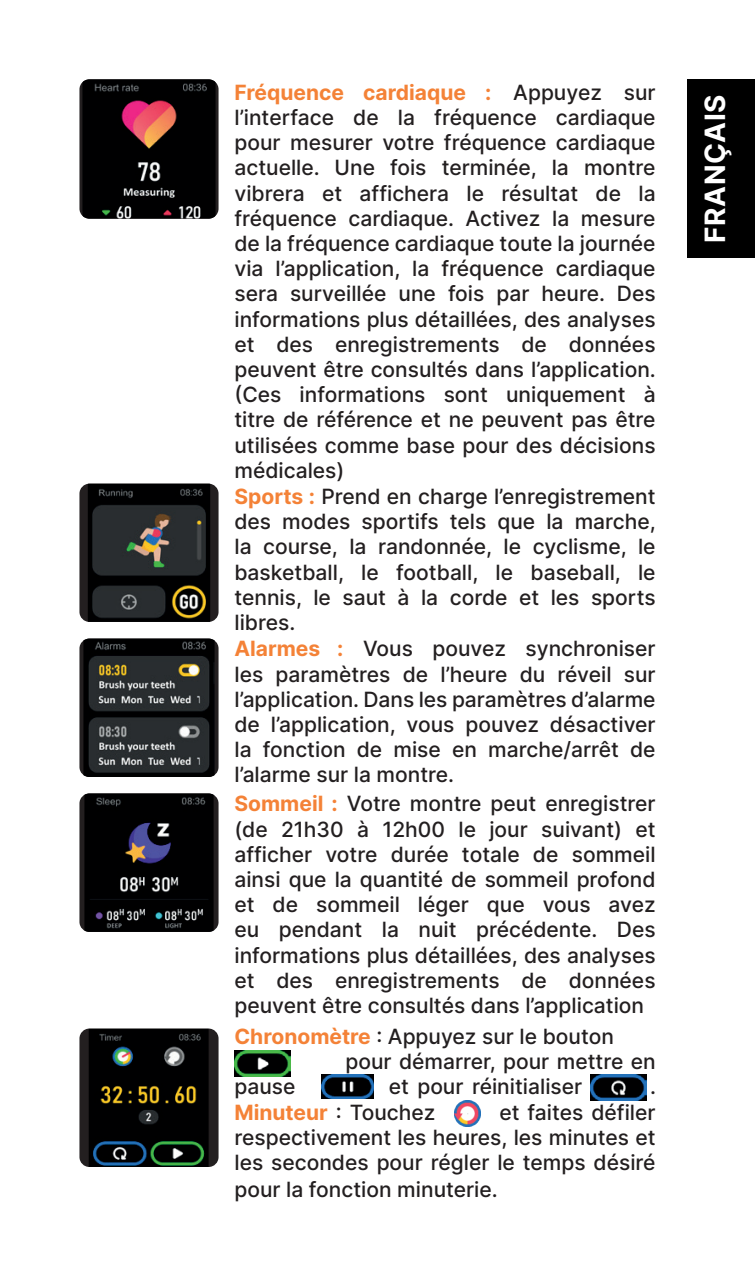
<style>
.page{position:relative;width:755px;height:1270px;background:#fff}
.page>*{position:absolute;margin:0;border:0;box-sizing:border-box;transform-origin:0 0}
.t1{font:700 28px "Inter";letter-spacing:.02em;color:#fff}
.t2{font:500 21px/25.2px "Inter";color:#231f20;text-align:justify}
.t3{font:700 21px "Inter";color:#f48237}
.s1{font-weight:700;color:#f48237}
.s2{font-weight:500;color:#231f20}
</style>
<div class="page">
<div style="left:687px;top:79px;width:67px;height:179px;background:#000"></div>
<img style="left:234px;top:1050px;width:56px;height:26px">
<img style="left:321px;top:1074px;width:52px;height:24px">
<img style="left:590px;top:1074px;width:56px;height:26px">
<img style="left:454px;top:1100px;width:26px;height:26px">
<svg style="left:79px;top:79px;width:139px;height:140px"></svg>
<img style="left:82px;top:79px;width:133px;height:140px">
<div style="left:79px;top:484px;width:139px;height:138px;background:#231f20;border-radius:10px"></div>
<img style="left:88px;top:484px;width:122px;height:138px">
<div style="left:79px;top:639px;width:139px;height:138px;background:linear-gradient(to bottom,#201c1d,#292526);border-radius:10px"></div>
<img style="left:83px;top:639px;width:131px;height:138px">
<div style="left:79px;top:793px;width:139px;height:139px;background:#231f20;border-radius:10px"></div>
<img style="left:84px;top:793px;width:129px;height:139px">
<div style="left:79px;top:1029px;width:139px;height:138px;background:#231f20;border-radius:10px"></div>
<img style="left:89px;top:1029px;width:119px;height:138px">
<p class="t2" style="left:234px;top:79px;width:422px;text-align:left"><span class="s1">Fréquence cardiaque :</span> Appuyez sur l’interface de la fréquence cardiaque pour mesurer votre fréquence cardiaque actuelle. Une fois terminée, la montre vibrera et affichera le résultat de la fréquence cardiaque. Activez la mesure de la fréquence cardiaque toute la journée via l’application, la fréquence cardiaque sera surveillée une fois par heure. Des informations plus détaillées, des analyses et des enregistrements de données peuvent être consultés dans l’application. (Ces informations sont uniquement à titre de référence et ne peuvent pas être utilisées comme base pour des décisions médicales)<br><span class="s1">Sports :</span> Prend en charge l’enregistrement des modes sportifs tels que la marche, la course, la randonnée, le cyclisme, le basketball, le football, le baseball, le tennis, le saut à la corde et les sports libres.<br><span class="s1">Alarmes :</span> Vous pouvez synchroniser les paramètres de l’heure du réveil sur l’application. Dans les paramètres d’alarme de l’application, vous pouvez désactiver la fonction de mise en marche/arrêt de l’alarme sur la montre.</p>
<p class="t2" style="left:234px;top:791px;width:422px"><span class="s1">Sommeil :</span> Votre montre peut enregistrer (de 21h30 à 12h00 le jour suivant) et afficher votre durée totale de sommeil ainsi que la quantité de sommeil profond et de sommeil léger que vous avez eu pendant la nuit précédente. Des informations plus détaillées, des analyses et des enregistrements de données peuvent être consultés dans l’application</p>
<p class="t2" style="left:234px;top:1023px;width:381px"><span class="s1">Chronomètre</span> : Appuyez sur le bouton</p>
<p class="t2" style="left:345px;top:1048px;width:311px">pour démarrer, pour mettre en</p>
<p class="t2" style="left:234px;top:1074px;width:62px">pause</p>
<p class="t2" style="left:388px;top:1074px;width:195px">et pour réinitialiser</p>
<p class="t2" style="left:649px;top:1074px;width:7px">.</p>
<p class="t2" style="left:234px;top:1099px;width:422px;text-indent:265px">et faites défiler respectivement les heures, les minutes et les secondes pour régler le temps désiré</p>
<p class="t2" style="left:234px;top:1176px;width:265px">pour la fonction minuterie.</p>
<p class="t3" style="left:234px;top:1097px;width:202px">Minuteur <span class="s2">: Touchez</span></p>
<h1 class="t1" style="left:694px;top:243px;width:150px;rotate:-90deg">FRANÇAIS</h1>
</div>
